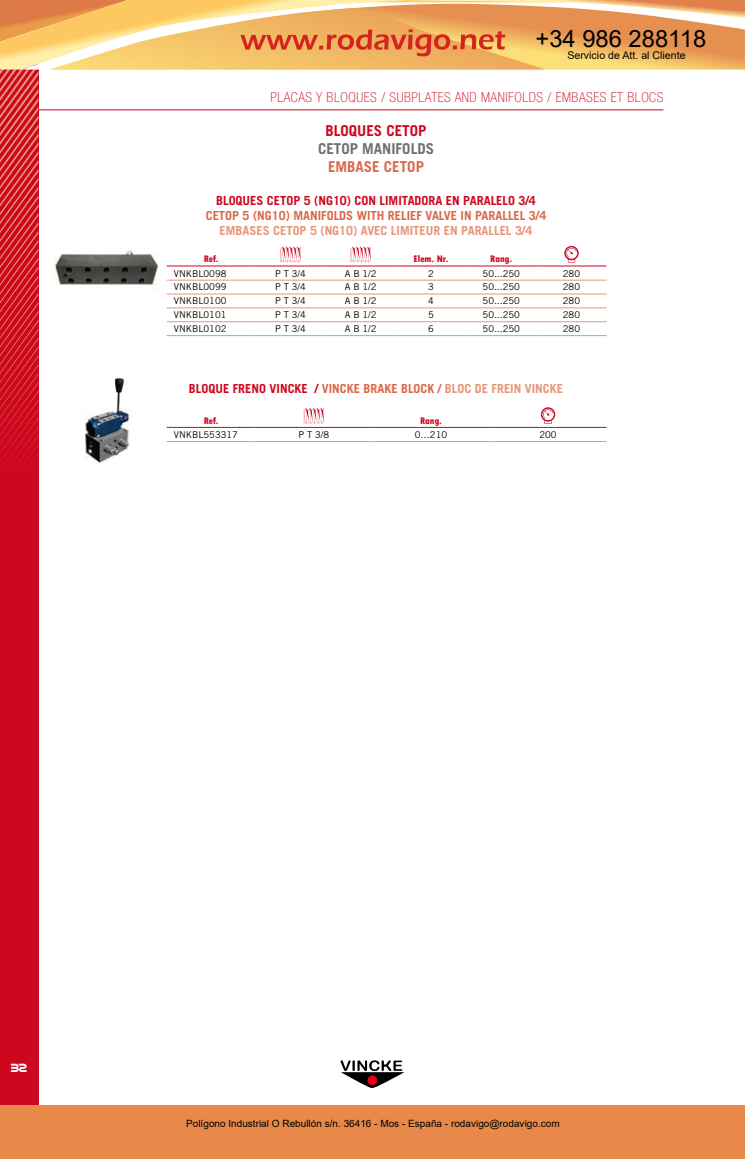
<style>
.page{position:relative;width:745px;height:1159px;background:#fff}
.page>*{position:absolute;margin:0;border:0;box-sizing:border-box;transform-origin:0 0}
.t1{font:23.75px "Arial";color:#000}
.t2{font:700 15px "Trade Gothic LT Std";color:#707172}
.t3{font:700 15px "Trade Gothic LT Std";color:#cd071e}
.t4{font:700 15px "Trade Gothic LT Std";color:#db684a}
.t5{font:100 condensed 13.75px "Helvetica Neue LT Std";letter-spacing:.04em;color:#cd071e}
.t6{font:12.62px "Terminator Two";color:#fff}
.t7{font:700 12.5px "Trade Gothic LT Std";color:#cd071e}
.t8{font:700 12.5px "Trade Gothic LT Std";color:#db684a}
.t9{font:700 12.5px "Trade Gothic LT Std";color:#e69679}
.t10{font:10.62px "Arial";color:#000}
.t11{font:10px "Arial";color:#000}
.t12{font:800 condensed 10px "Tw Cen";color:#cd071e}
.t13{font:9.38px "Trade Gothic LT Std";color:#000}
.s1{color:#db684a}
.s2{color:#e69679}
</style>
<div class="page">
<div style="left:0;top:54px;width:38px;height:1052px;background:#cd071e"></div>
<svg style="left:340px;top:1060px;width:64px;height:28px"></svg>
<div style="left:367px;top:1075px;width:10px;height:10px;background:#e2001a;border-radius:50%"></div>
<div style="left:0;top:1105px;width:744px;height:54px;background:#e88949"></div>
<svg style="left:0;top:0;width:744px;height:472px"></svg>
<h1 class="t1" style="left:535px;top:22px;width:172px">+34 986 288118</h1>
<p class="t10" style="left:567px;top:48px;width:120px">Servicio de Att. al Cliente</p>
<h3 class="t5" style="left:270px;top:90px;width:394px">PLACAS Y BLOQUES / SUBPLATES AND MANIFOLDS / EMBASES ET BLOCS</h3>
<h2 class="t3" style="left:325px;top:121px;width:102px">BLOQUES CETOP</h2>
<h2 class="t2" style="left:318px;top:139px;width:117px">CETOP MANIFOLDS</h2>
<h2 class="t4" style="left:328px;top:157px;width:97px">EMBASE CETOP</h2>
<h3 class="t7" style="left:216px;top:192px;width:321px">BLOQUES CETOP 5 (NG10) CON LIMITADORA EN PARALELO 3/4</h3>
<h3 class="t8" style="left:206px;top:207px;width:342px">CETOP 5 (NG10) MANIFOLDS WITH RELIEF VALVE IN PARALLEL 3/4</h3>
<h3 class="t9" style="left:219px;top:222px;width:314px">EMBASES CETOP 5 (NG10) AVEC LIMITEUR EN PARALLEL 3/4</h3>
<p class="t12" style="left:203px;top:253px;width:16px">Ref.</p>
<p class="t12" style="left:413px;top:253px;width:36px">Elem. Nr.</p>
<p class="t12" style="left:490px;top:253px;width:23px">Rang.</p>
<p class="t13" style="left:174px;top:268px;width:54px">VNKBL0098</p>
<p class="t13" style="left:275px;top:268px;width:32px">P T 3/4</p>
<p class="t13" style="left:344px;top:268px;width:33px">A B 1/2</p>
<p class="t13" style="left:428px;top:268px;width:7px">2</p>
<p class="t13" style="left:482px;top:268px;width:39px">50...250</p>
<p class="t13" style="left:562px;top:268px;width:19px">280</p>
<p class="t13" style="left:174px;top:281px;width:54px">VNKBL0099</p>
<p class="t13" style="left:275px;top:281px;width:32px">P T 3/4</p>
<p class="t13" style="left:344px;top:281px;width:33px">A B 1/2</p>
<p class="t13" style="left:428px;top:281px;width:7px">3</p>
<p class="t13" style="left:482px;top:281px;width:39px">50...250</p>
<p class="t13" style="left:562px;top:281px;width:19px">280</p>
<p class="t13" style="left:174px;top:295px;width:54px">VNKBL0100</p>
<p class="t13" style="left:275px;top:295px;width:32px">P T 3/4</p>
<p class="t13" style="left:344px;top:295px;width:33px">A B 1/2</p>
<p class="t13" style="left:428px;top:295px;width:7px">4</p>
<p class="t13" style="left:482px;top:295px;width:39px">50...250</p>
<p class="t13" style="left:562px;top:295px;width:19px">280</p>
<p class="t13" style="left:174px;top:309px;width:54px">VNKBL0101</p>
<p class="t13" style="left:275px;top:309px;width:32px">P T 3/4</p>
<p class="t13" style="left:344px;top:309px;width:33px">A B 1/2</p>
<p class="t13" style="left:428px;top:309px;width:7px">5</p>
<p class="t13" style="left:482px;top:309px;width:39px">50...250</p>
<p class="t13" style="left:562px;top:309px;width:19px">280</p>
<p class="t13" style="left:174px;top:323px;width:54px">VNKBL0102</p>
<p class="t13" style="left:275px;top:323px;width:32px">P T 3/4</p>
<p class="t13" style="left:344px;top:323px;width:33px">A B 1/2</p>
<p class="t13" style="left:428px;top:323px;width:7px">6</p>
<p class="t13" style="left:482px;top:323px;width:39px">50...250</p>
<p class="t13" style="left:562px;top:323px;width:19px">280</p>
<h3 class="t7" style="left:189px;top:381px;width:375px">BLOQUE FRENO VINCKE / <span class="s1">VINCKE BRAKE BLOCK /</span> <span class="s2">BLOC DE FREIN VINCKE</span></h3>
<p class="t12" style="left:203px;top:415px;width:16px">Ref.</p>
<p class="t12" style="left:420px;top:415px;width:23px">Rang.</p>
<p class="t13" style="left:174px;top:429px;width:66px">VNKBL553317</p>
<p class="t13" style="left:298px;top:429px;width:32px">P T 3/8</p>
<p class="t13" style="left:414px;top:429px;width:34px">0…210</p>
<p class="t13" style="left:539px;top:429px;width:19px">200</p>
<h3 class="t6" style="left:11px;top:1061px;width:18px">32</h3>
<p class="t11" style="left:186px;top:1117px;width:375px">Polígono Industrial O Rebullón s/n. 36416 - Mos - España - rodavigo@rodavigo.com</p>
</div>
